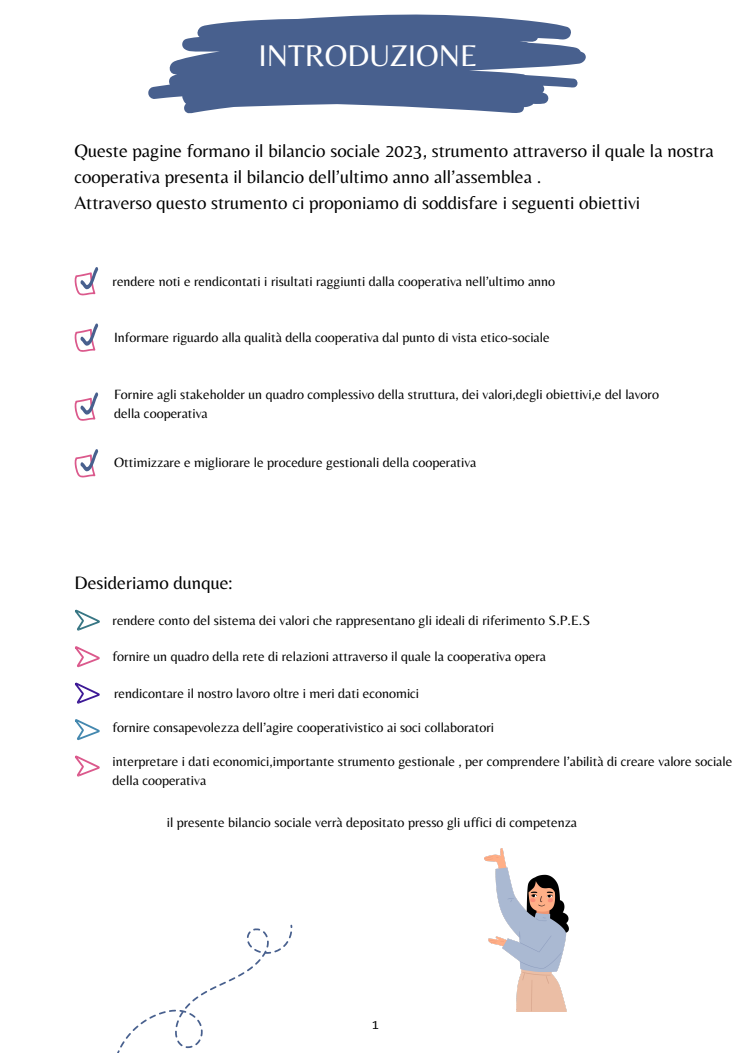
<style>
.page{position:relative;width:744px;height:1053px;background:#fff}
.page>*{position:absolute;margin:0;border:0;box-sizing:border-box;transform-origin:0 0}
.t1{font:31.2px "Belleza";color:#fff}
.t2{font:18.8px/26.1px "Belleza";color:#000}
.t3{font:14px/19.5px "Belleza";color:#000}
</style>
<div class="page">
<svg style="left:74px;top:267px;width:24px;height:28px"></svg>
<svg style="left:74px;top:323px;width:24px;height:29px"></svg>
<svg style="left:74px;top:392px;width:24px;height:29px"></svg>
<svg style="left:74px;top:449px;width:24px;height:28px"></svg>
<svg style="left:75px;top:609px;width:25px;height:22px"></svg>
<svg style="left:75px;top:646px;width:25px;height:21px"></svg>
<svg style="left:75px;top:682px;width:25px;height:21px"></svg>
<svg style="left:75px;top:719px;width:25px;height:21px"></svg>
<svg style="left:75px;top:755px;width:25px;height:21px"></svg>
<img style="left:485px;top:848px;width:84px;height:163px">
<svg style="left:117px;top:924px;width:175px;height:128px"></svg>
<svg style="left:148px;top:14px;width:438px;height:100px;fill:#48608e"></svg>
<p class="t1" style="left:258px;top:37px;width:221px">INTRODUZIONE</p>
<h1 class="t2" style="left:74px;top:137px;width:641px">Queste pagine formano il bilancio sociale 2023, strumento attraverso il quale la nostra cooperativa presenta il bilancio dell’ultimo anno all’assemblea .<br>Attraverso questo strumento ci proponiamo di soddisfare i seguenti obiettivi</h1>
<p class="t3" style="left:113px;top:271px;width:444px">rendere noti e rendicontati i risultati raggiunti dalla cooperativa nell’ultimo anno</p>
<p class="t3" style="left:114px;top:327px;width:437px">Informare riguardo alla qualità della cooperativa dal punto di vista etico-sociale</p>
<h2 class="t3" style="left:114px;top:384px;width:546px">Fornire agli stakeholder un quadro complessivo della struttura, dei valori,degli obiettivi,e del lavoro della cooperativa</h2>
<p class="t3" style="left:114px;top:452px;width:364px">Ottimizzare e migliorare le procedure gestionali della cooperativa</p>
<p class="t2" style="left:74px;top:569px;width:160px">Desideriamo dunque:</p>
<p class="t3" style="left:113px;top:610px;width:479px">rendere conto del sistema dei valori che rappresentano gli ideali di riferimento S.P.E.S</p>
<p class="t3" style="left:113px;top:646px;width:435px">fornire un quadro della rete di relazioni attraverso il quale la cooperativa opera</p>
<p class="t3" style="left:114px;top:683px;width:307px">rendicontare il nostro lavoro oltre i meri dati economici</p>
<p class="t3" style="left:113px;top:717px;width:383px">fornire consapevolezza dell’agire cooperativistico ai soci collaboratori</p>
<h2 class="t3" style="left:113px;top:751px;width:621px">interpretare i dati economici,importante strumento gestionale , per comprendere l’abilità di creare valore sociale della cooperativa</h2>
<p class="t3" style="left:167px;top:812px;width:412px">il presente bilancio sociale verrà depositato presso gli uffici di competenza</p>
<p class="t3" style="left:372px;top:1014px;width:8px">1</p>
</div>
